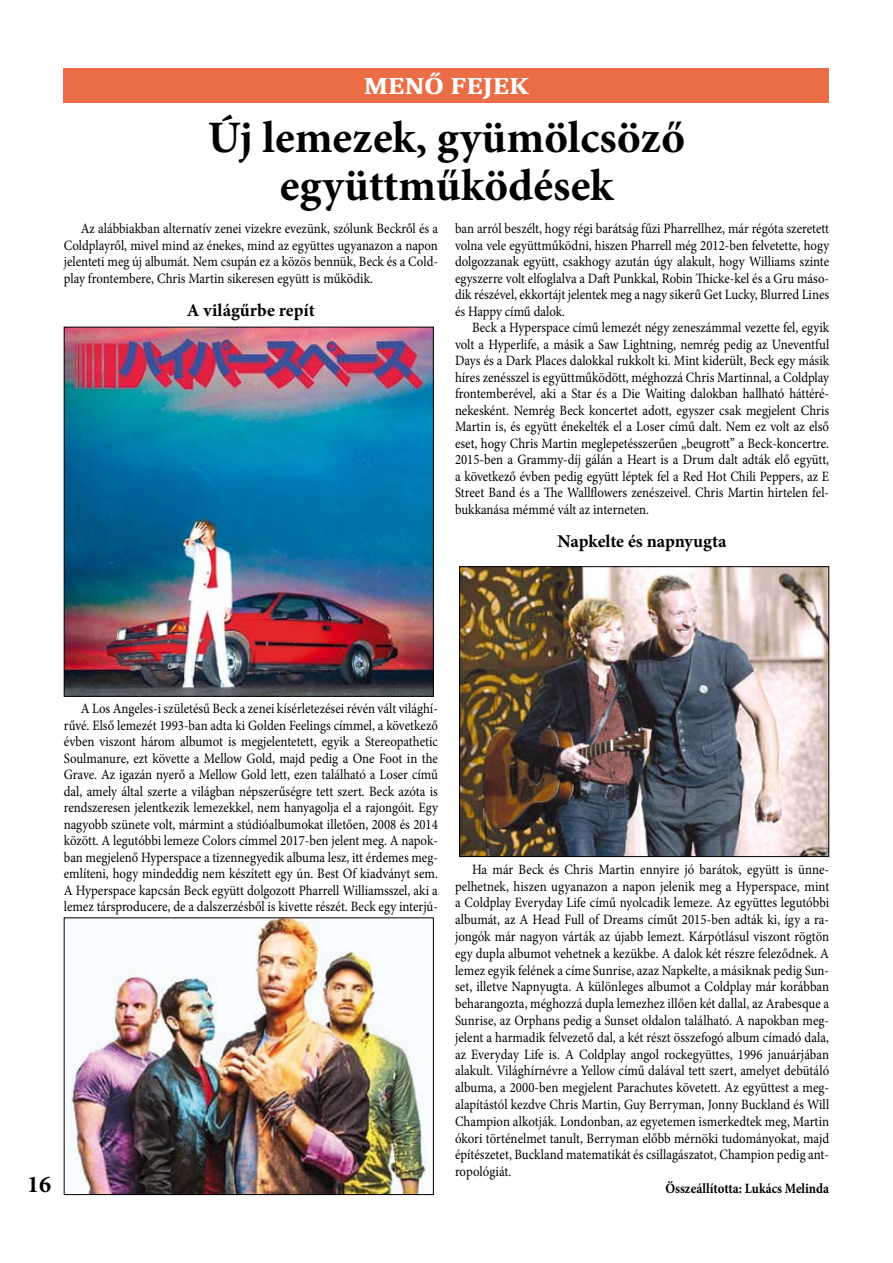
<style>
.page{position:relative;width:893px;height:1263px;background:#fff}
.page>*{position:absolute;margin:0;border:0;box-sizing:border-box;transform-origin:0 0}
.t1{font:700 45px/48px "Minion Pro";color:#000;text-align:center}
.t2{font:700 24px "Caladea";color:#fff;scale:1.2 1}
.t3{font:700 24px "Minion Pro";color:#000}
.t4{font:700 18px "Minion Pro";color:#000}
.t5{font:14.25px/16.5px "Minion Pro";color:#000;text-align:justify;scale:.9 1}
.t6{font:700 14.25px "Minion Pro";color:#000;scale:.9 1}
</style>
<div class="page">
<div style="left:64px;top:68px;width:765px;height:34px;background:#eb6d46"></div>
<img style="left:66px;top:329px;width:366px;height:366px">
<div style="left:64px;top:327px;width:370px;height:370px;border:1px solid #000"></div>
<img style="left:66px;top:919px;width:360px;height:274px">
<div style="left:64px;top:917px;width:370px;height:278px;border:1px solid #000"></div>
<img style="left:461px;top:568px;width:366px;height:287px">
<div style="left:459px;top:566px;width:370px;height:291px;border:1px solid #000"></div>
<h2 class="t2" style="left:364px;top:72px;width:139px">MENŐ FEJEK</h2>
<h1 class="t1" style="left:208px;top:113px;width:478px">Új lemezek, gyümölcsöző együttműködések</h1>
<p class="t5" style="left:64px;top:220px;width:417px;text-indent:17px">Az alábbiakban alternatív zenei vizekre evezünk, szólunk Beckről és a Coldplayről, mivel mind az énekes, mind az együttes ugyanazon a napon jelenteti meg új albumát. Nem csupán ez a közös bennük, Beck és a Cold&shy;play frontembere, Chris Martin sikeresen együtt is működik.</p>
<p class="t4" style="left:187px;top:298px;width:129px">A világűrbe repít</p>
<p class="t5" style="left:455px;top:220px;width:417px">ban arról beszélt, hogy régi barátság fűzi Pharrellhez, már régóta szeretett volna vele együttműködni, hiszen Pharrell még 2012-ben felvetette, hogy dolgozzanak együtt, csakhogy azután úgy alakult, hogy Williams szinte egyszerre volt elfoglalva a Daft Punkkal, Robin Thicke-kel és a Gru máso&shy;dik részével, ekkortájt jelentek meg a nagy sikerű Get Lucky, Blurred Lines és Happy című dalok.</p>
<p class="t5" style="left:455px;top:319px;width:417px;text-indent:17px">Beck a Hyperspace című lemezét négy zeneszámmal vezette fel, egyik volt a Hyperlife, a másik a Saw Lightning, nemrég pedig az Uneventful Days és a Dark Places dalokkal rukkolt ki. Mint kiderült, Beck egy másik híres zenésszel is együttműködött, méghozzá Chris Martinnal, a Cold-play frontemberével, aki a Star és a Die Waiting dalokban hallható háttéré&shy;nekesként. Nemrég Beck koncertet adott, egyszer csak megjelent Chris Martin is, és együtt énekelték el a Loser című dalt. Nem ez volt az első eset, hogy Chris Martin meglepetésszerűen „beugrott” a Beck-koncertre.<br>2015-ben a Grammy-díj gálán a Heart is a Drum dalt adták elő együtt, a következő évben pedig együtt léptek fel a Red Hot Chili Peppers, az E Street Band és a The Wallflowers zenészeivel. Chris Martin hirtelen fel&shy;bukkanása mémmé vált az interneten.</p>
<p class="t4" style="left:558px;top:529px;width:170px">Napkelte és napnyugta</p>
<p class="t5" style="left:64px;top:700px;width:417px;text-indent:17px">A Los Angeles-i születésű Beck a zenei kísérletezései révén vált világhí&shy;rűvé. Első lemezét 1993-ban adta ki Golden Feelings címmel, a következő évben viszont három albumot is megjelentetett, egyik a Stereopathetic Soulmanure, ezt követte a Mellow Gold, majd pedig a One Foot in the Grave. Az igazán nyerő a Mellow Gold lett, ezen található a Loser című dal, amely által szerte a világban népszerűségre tett szert. Beck azóta is rendszeresen jelentkezik lemezekkel, nem hanyagolja el a rajongóit. Egy nagyobb szünete volt, mármint a stúdióalbumokat illetően, 2008 és 2014 között. A legutóbbi lemeze Colors címmel 2017-ben jelent meg. A napok&shy;ban megjelenő Hyperspace a tizennegyedik albuma lesz, itt érdemes meg&shy;említeni, hogy mindeddig nem készített egy ún. Best Of kiadványt sem.<br>A Hyperspace kapcsán Beck együtt dolgozott Pharrell Williamsszel, aki a lemez társproducere, de a dalszerzésből is kivette részét. Beck egy interjú-</p>
<h2 class="t3" style="left:27px;top:1167px;width:26px">16</h2>
<p class="t5" style="left:455px;top:861px;width:417px;text-indent:17px">Ha már Beck és Chris Martin ennyire jó barátok, együtt is ünne&shy;pelhetnek, hiszen ugyanazon a napon jelenik meg a Hyperspace, mint a Coldplay Everyday Life című nyolcadik lemeze. Az együttes legutóbbi albumát, az A Head Full of Dreams címűt 2015-ben adták ki, így a ra&shy;jongók már nagyon várták az újabb lemezt. Kárpótlásul viszont rögtön egy dupla albumot vehetnek a kezükbe. A dalok két részre feleződnek. A lemez egyik felének a címe Sunrise, azaz Napkelte, a másiknak pedig Sun&shy;set, illetve Napnyugta. A különleges albumot a Coldplay már korábban beharangozta, méghozzá dupla lemezhez illően két dallal, az Ara-besque a Sunrise, az Orphans pedig a Sunset oldalon található. A napokban meg&shy;jelent a harmadik felvezető dal, a két részt összefogó album címadó dala, az Everyday Life is. A Coldplay angol rockegyüttes, 1996 januárjában alakult. Világhírnévre a Yellow című dalával tett szert, amelyet debütáló albuma, a 2000-ben megjelent Parachutes követett. Az együttest a meg&shy;alapítástól kezdve Chris Martin, Guy Berryman, Jonny Buckland és Will Champion alkotják. Londonban, az egyetemen ismerkedtek meg, Martin ókori történelmet tanult, Berryman előbb mérnöki tudományokat, majd építészetet, Buckland matematikát és csillagászatot, Champion pedig ant&shy;ropológiát.</p>
<p class="t6" style="left:665px;top:1178px;width:183px">Összeállította: Lukács Melinda</p>
</div>
